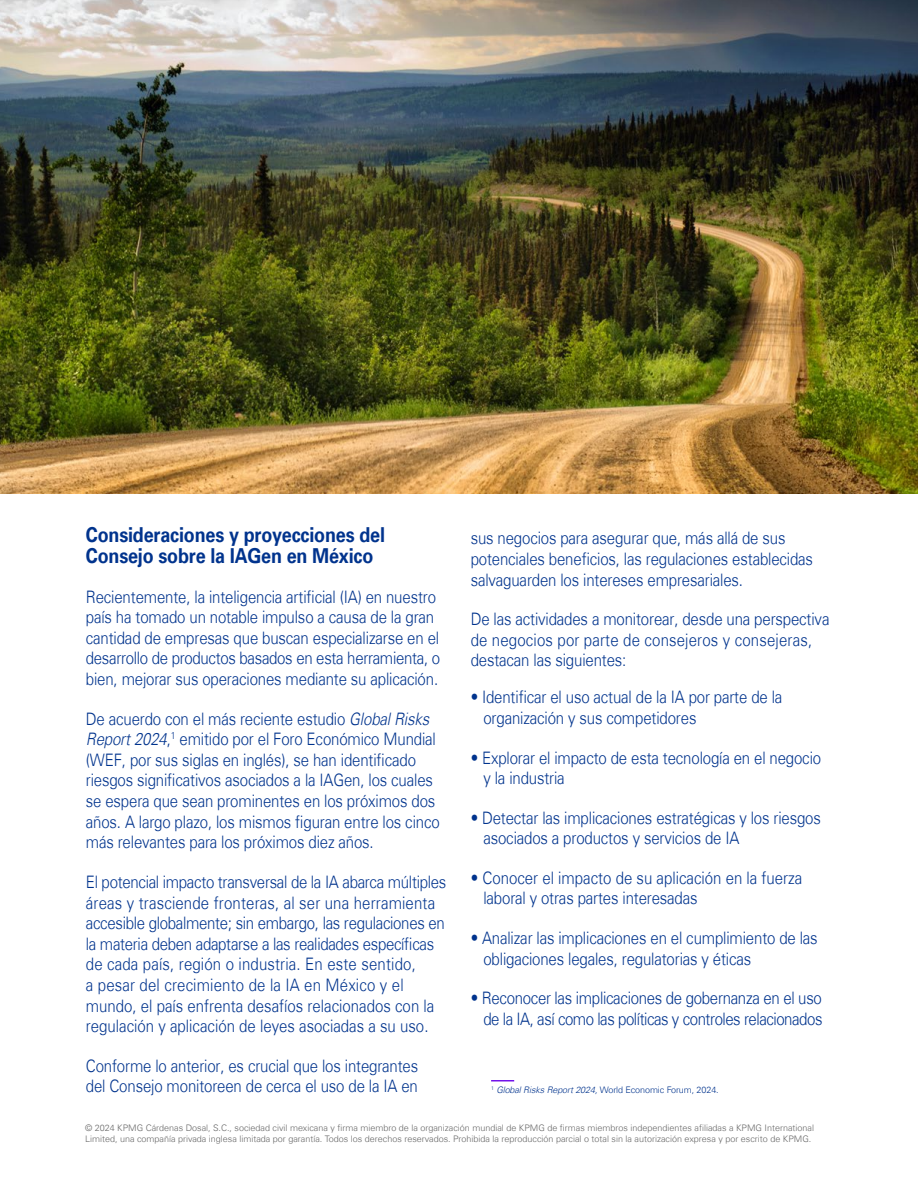
<style>
.page{position:relative;width:918px;height:1188px;background:#fff}
.page>*{position:absolute;margin:0;border:0;box-sizing:border-box;transform-origin:0 0}
.t1{font:700 20.7px/21.5px "Universfor KPMG";letter-spacing:-.01em;color:#00338d;scale:.87 1}
.t2{font:300 17.25px/20.7px "Universfor KPMG";letter-spacing:-.01em;color:#00338d;scale:.87 1}
.t3{font:300 17.25px/20.7px "Universfor KPMG";letter-spacing:-.03em;color:#00338d;text-align:right;scale:.87 1}
.t4{font:300 9px/10.8px "Universfor KPMG";color:#666}
.t5{font:300 9px "Universfor KPMG";letter-spacing:-.01em;color:#00338d}
.s1{font-style:italic}
</style>
<div class="page">
<hr style="left:491px;top:1080px;width:23px;height:2px;background:#7213ea">
<img style="left:0;top:0;width:918px;height:494px">
<p class="t1" style="left:86px;top:524px;width:345px">Consideraciones y proyecciones del<br>Consejo sobre la IAGen en México</p>
<p class="t2" style="left:86px;top:586px;width:409px">Recientemente, la inteligencia artificial (IA) en nuestro país ha tomado un notable impulso a causa de la gran cantidad de empresas que buscan especializarse en el desarrollo de productos basados en esta herramienta, o bien, mejorar sus operaciones mediante su aplicación.</p>
<p class="t2" style="left:86px;top:708px;width:408px">De acuerdo con el más reciente estudio <span class="s1">Global Risks Report 2024</span>,<sup>1</sup> emitido por el Foro Económico Mundial (WEF, por sus siglas en inglés), se han identificado riesgos significativos asociados a la IAGen, los cuales se espera que sean prominentes en los próximos dos años. A largo plazo, los mismos figuran entre los cinco más relevantes para los próximos diez años.</p>
<p class="t2" style="left:86px;top:871px;width:416px">El potencial impacto transversal de la IA abarca múltiples áreas y trasciende fronteras, al ser una herramienta accesible globalmente; sin embargo, las regulaciones en la materia deben adaptarse a las realidades específicas de cada país, región o industria. En este sentido,<br>a pesar del crecimiento de la IA en México y el mundo, el país enfrenta desafíos relacionados con la regulación y aplicación de leyes asociadas a su uso.</p>
<p class="t2" style="left:86px;top:1055px;width:384px">Conforme lo anterior, es crucial que los integrantes del Consejo monitoreen de cerca el uso de la IA en</p>
<p class="t2" style="left:471px;top:528px;width:395px">sus negocios para asegurar que, más allá de sus potenciales beneficios, las regulaciones establecidas salvaguarden los intereses empresariales.</p>
<p class="t2" style="left:471px;top:609px;width:414px">De las actividades a monitorear, desde una perspectiva de negocios por parte de consejeros y consejeras, destacan las siguientes:</p>
<p class="t2" style="left:483px;top:687px;width:345px;text-indent:-13px">• Identificar el uso actual de la IA por parte de la organización y sus competidores</p>
<p class="t2" style="left:483px;top:747px;width:390px;text-indent:-13px">• Explorar el impacto de esta tecnología en el negocio y la industria</p>
<p class="t2" style="left:483px;top:807px;width:389px;text-indent:-13px">• Detectar las implicaciones estratégicas y los riesgos asociados a productos y servicios de IA</p>
<p class="t2" style="left:483px;top:867px;width:368px;text-indent:-13px">• Conocer el impacto de su aplicación en la fuerza laboral y otras partes interesadas</p>
<p class="t2" style="left:483px;top:928px;width:386px;text-indent:-13px">• Analizar las implicaciones en el cumplimiento de las obligaciones legales, regulatorias y éticas</p>
<p class="t3" style="left:471px;top:988px;width:406px">• Reconocer las implicaciones de gobernanza en el uso de la IA, así como las políticas y controles relacionados</p>
<p class="t5" style="left:491px;top:1084px;width:229px"><sup>1</sup> <span class="s1">Global Risks Report 2024,</span> World Economic Forum, 2024.</p>
<p class="t4" style="left:85px;top:1122px;width:730px">© 2024 KPMG Cárdenas Dosal, S.C., sociedad civil mexicana y firma miembro de la organización mundial de KPMG de firmas miembros independientes afiliadas a KPMG International<br>Limited, una compañía privada inglesa limitada por garantía. Todos los derechos reservados. Prohibida la reproducción parcial o total sin la autorización expresa y por escrito de KPMG.</p>
</div>
